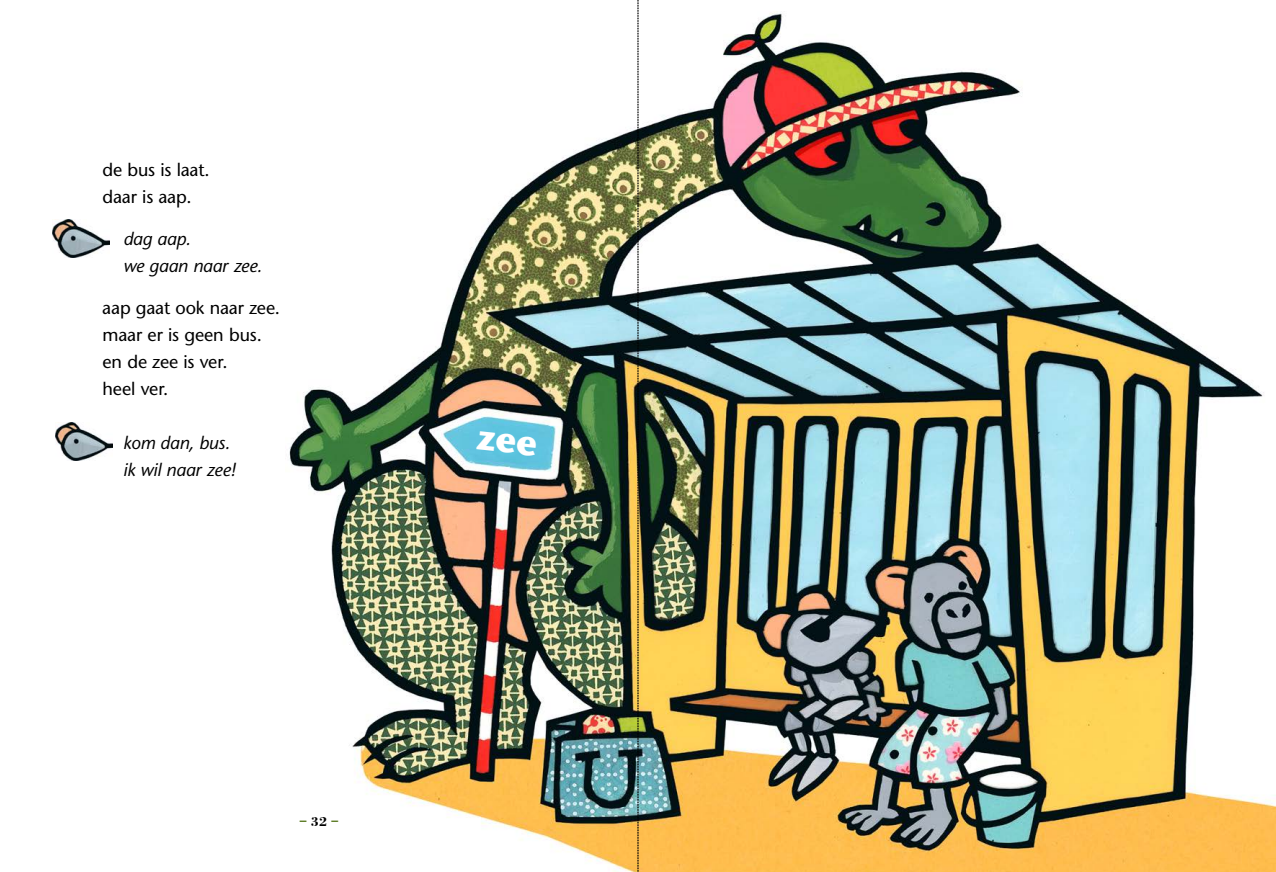
<style>
.page{position:relative;width:1276px;height:872px;background:#fff}
.page>*{position:absolute;margin:0;border:0;box-sizing:border-box;transform-origin:0 0}
.t1{font:500 18px/27px "Stone Sans Std";letter-spacing:-.01em;color:#000}
.t2{font:italic 500 18px/27px "Stone Sans Std";letter-spacing:-.01em;color:#000}
.t3{font:700 13.5px "Bodoni Std";color:#5c7b24}
.s1{color:#000}
</style>
<div class="page">
<img style="left:289px;top:12px;width:987px;height:860px">
<img style="left:53px;top:219px;width:57px;height:39px">
<img style="left:56px;top:422px;width:57px;height:39px">
<svg style="left:637px;top:0;width:2px;height:872px;background:#6a6549"></svg>
<div style="left:476px;top:431px;width:61px;height:25px;background:#5dc4e0"></div>
<p class="t1" style="left:103px;top:156px;width:109px">de bus is laat. daar is aap.</p>
<p class="t2" style="left:123px;top:225px;width:140px">dag aap.<br>we gaan naar zee.</p>
<p class="t1" style="left:102px;top:294px;width:179px">aap gaat ook naar zee. maar er is geen bus. en de zee is ver.<br>heel ver.</p>
<p class="t2" style="left:123px;top:429px;width:114px">kom dan, bus. ik wil naar zee!</p>
<p class="t3" style="left:300px;top:811px;width:40px">– <span class="s1">32</span> –</p>
</div>
